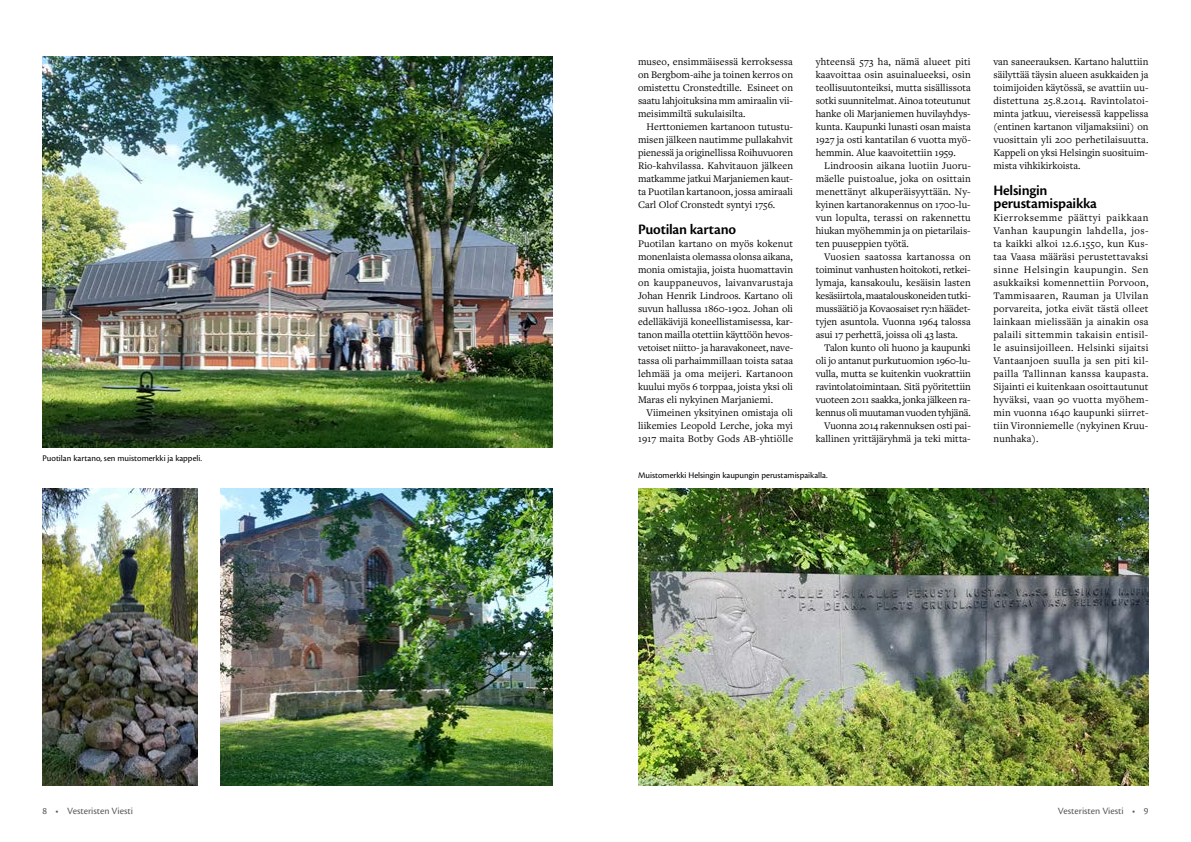
<style>
.page{position:relative;width:1191px;height:842px;background:#fff}
.page>*{position:absolute;margin:0;border:0;box-sizing:border-box;transform-origin:0 0}
.t1{font:600 15px/13px "Cronos Pro";color:#000}
.t2{font:10.5px/13px "Freight Text Pro";color:#000;text-align:justify}
.t3{font:10px "Cronos Pro";letter-spacing:-.005em;color:#58595b}
.t4{font:9px "Cronos Pro";color:#000}
</style>
<div class="page">
<img style="left:43px;top:57px;width:510px;height:391px">
<img style="left:220px;top:488px;width:333px;height:297px">
<img style="left:43px;top:488px;width:154px;height:297px">
<img style="left:638px;top:488px;width:510px;height:297px">
<p class="t4" style="left:43px;top:453px;width:161px">Puotilan kartano, sen muistomerkki ja kappeli.</p>
<p class="t2" style="left:638px;top:55px;width:156px">museo, ensimmäisessä kerroksessa on Bergbom-aihe ja toinen kerros on omistettu Cronstedtille. Esineet on saatu lahjoituksina mm amiraalin vii&shy;meisimmiltä sukulaisilta.</p>
<p class="t2" style="left:638px;top:120px;width:156px;text-indent:9px">Herttoniemen kartanoon tutustu&shy;misen jälkeen nautimme pullakahvit pienessä ja originellissa Roihuvuoren Rio-kahvilassa. Kahvitauon jälkeen matkamme jatkui Marjaniemen kaut&shy;ta Puotilan kartanoon, jossa amiraali Carl Olof Cronstedt syntyi 1756.</p>
<h1 class="t1" style="left:638px;top:223px;width:100px">Puotilan kartano</h1>
<p class="t2" style="left:638px;top:237px;width:157px">Puotilan kartano on myös kokenut monenlaista olemassa olonsa aikana, monia omistajia, joista huomattavin on kauppaneuvos, laivanvarustaja Johan Henrik Lindroos. Kartano oli suvun hallussa 1860-1902. Johan oli edelläkävijä koneellistamisessa, kar&shy;tanon mailla otettiin käyttöön hevos&shy;vetoiset niitto- ja haravakoneet, nave&shy;tassa oli parhaimmillaan toista sataa lehmää ja oma meijeri. Kartanoon kuului myös 6 torppaa, joista yksi oli Maras eli nykyinen Marjaniemi.</p>
<p class="t2" style="left:638px;top:406px;width:157px;text-indent:9px">Viimeinen yksityinen omistaja oli liikemies Leopold Lerche, joka myi 1917 maita Botby Gods AB-yhtiölle</p>
<p class="t2" style="left:815px;top:55px;width:156px">yhteensä 573 ha, nämä alueet piti kaavoittaa osin asuinalueeksi, osin teollisuutonteiksi, mutta sisällissota sotki suunnitelmat. Ainoa toteutunut hanke oli Marjaniemen huvilayhdys&shy;kunta. Kaupunki lunasti osan maista 1927 ja osti kantatilan 6 vuotta myö&shy;hemmin. Alue kaavoitettiin 1959.</p>
<p class="t2" style="left:815px;top:159px;width:157px;text-indent:9px">Lindroosin aikana luotiin Juoru&shy;mäelle puistoalue, joka on osittain menettänyt alkuperäisyyttään. Ny&shy;kyinen kartanorakennus on 1700-lu&shy;vun lopulta, terassi on rakennettu hiukan myöhemmin ja on pietarilais&shy;ten puuseppien työtä.</p>
<p class="t2" style="left:815px;top:250px;width:157px;text-indent:9px">Vuosien saatossa kartanossa on toiminut vanhusten hoitokoti, retkei&shy;lymaja, kansakoulu, kesäisin lasten kesäsiirtola, maatalouskoneiden tutki&shy;mussäätiö ja Kovaosaiset ry:n häädet&shy;tyjen asuntola. Vuonna 1964 talossa asui 17 perhettä, joissa oli 43 lasta.</p>
<p class="t2" style="left:815px;top:341px;width:157px;text-align:right">Talon kunto oli huono ja kaupunki oli jo antanut purkutuomion 1960-lu&shy;vulla, mutta se kuitenkin vuokrattiin ravintolatoimintaan. Sitä pyöritettiin vuoteen 2011 saakka, jonka jälkeen ra&shy;kennus oli muutaman vuoden tyhjänä.<br>Vuonna 2014 rakennuksen osti pai&shy;kallinen yrittäjäryhmä ja teki mitta-</p>
<p class="t4" style="left:638px;top:470px;width:191px">Muistomerkki Helsingin kaupungin perustamispaikalla.</p>
<p class="t2" style="left:993px;top:55px;width:156px">van saneerauksen. Kartano haluttiin säilyttää täysin alueen asukkaiden ja toimijoiden käytössä, se avattiin uu&shy;distettuna 25.8.2014. Ravintolatoi&shy;minta jatkuu, viereisessä kappelissa (entinen kartanon viljamaksiini) on vuosittain yli 200 perhetilaisuutta.<br>Kappeli on yksi Helsingin suosituim&shy;mista vihkikirkoista.</p>
<h1 class="t1" style="left:993px;top:184px;width:105px">Helsingin perustamispaikka</h1>
<p class="t2" style="left:993px;top:211px;width:157px">Kierroksemme päättyi paikkaan Vanhan kaupungin lahdella, jos&shy;ta kaikki alkoi 12.6.1550, kun Kus&shy;taa Vaasa määräsi perustettavaksi sinne Helsingin kaupungin. Sen asukkaiksi komennettiin Porvoon, Tammisaaren, Rauman ja Ulvilan porvareita, jotka eivät tästä olleet lainkaan mielissään ja ainakin osa palaili sittemmin takaisin entisil&shy;le asuinsijoilleen. Helsinki sijaitsi Vantaanjoen suulla ja sen piti kil&shy;pailla Tallinnan kanssa kaupasta.<br>Sijainti ei kuitenkaan osoittautunut hyväksi, vaan 90 vuotta myöhem&shy;min vuonna 1640 kaupunki siirret&shy;tiin Vironniemelle (nykyinen Kruu&shy;nunhaka).</p>
<p class="t3" style="left:43px;top:805px;width:92px">8 • Vesteristen Viesti</p>
<p class="t3" style="left:1058px;top:805px;width:92px">Vesteristen Viesti • 9</p>
</div>
